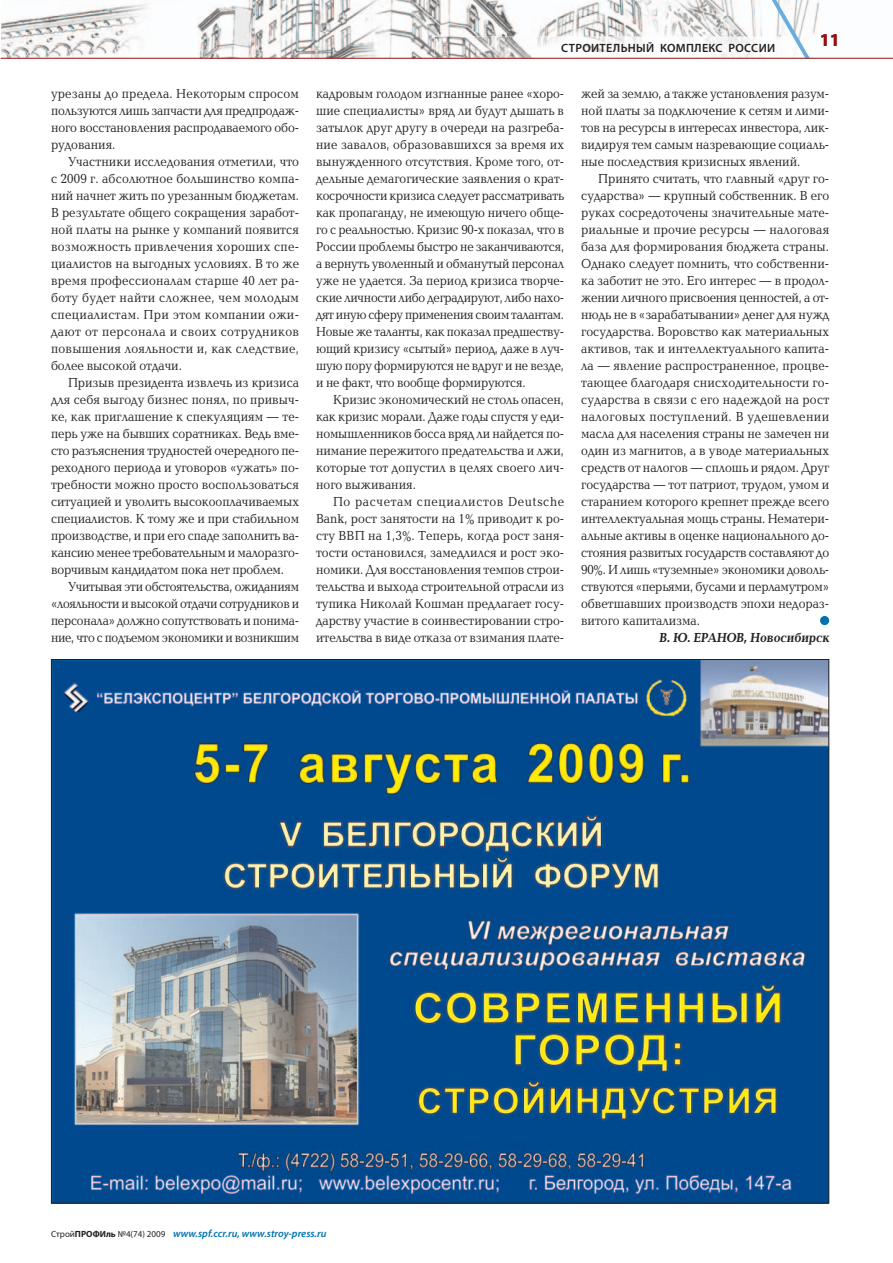
<style>
.page{position:relative;width:893px;height:1263px;background:#fff}
.page>*{position:absolute;margin:0;border:0;box-sizing:border-box;transform-origin:0 0}
.t1{font:700 18px "Myriad Pro";color:#941114}
.t2{font:13.5px/17px "Baltica C";color:#231f20;text-align:justify;scale:.9 1}
.t3{font:13.5px/17px "Baltica C";color:#231f20;text-align:justify;scale:.89 1}
.t4{font:700 13.5px "Baltica C";color:#231f20;scale:.9 1}
.t5{font:600 12px "Myriad Pro";letter-spacing:.025em;color:#231f20}
.t6{font:italic 600 10.5px "Myriad Pro";color:#0073ae}
.s1{font-weight:400;font-style:normal;font-size:9px;color:#231f20}
.s2{font-weight:700;font-style:normal;font-size:9px;color:#231f20}
</style>
<div class="page">
<img style="left:1px;top:0;width:892px;height:58px">
<img style="left:434px;top:37px;width:328px;height:21px">
<svg style="left:762px;top:0;width:48px;height:58px"></svg>
<hr style="left:1px;top:58px;width:892px;height:1px;background:#941114">
<div style="left:820px;top:616px;width:9px;height:9px;background:#0073ae;border-radius:50%"></div>
<img style="left:53px;top:661px;width:774px;height:540px">
<p class="t2" style="left:51px;top:86px;width:277px">урезаны до предела. Некоторым спросом пользуются лишь запчасти для предпродаж&shy;ного восстановления распродаваемого обо&shy;рудования.</p>
<p class="t2" style="left:51px;top:154px;width:277px;text-indent:17px">Участники исследования отметили, что с 2009 г. абсолютное большинство компа&shy;ний начнет жить по урезанным бюджетам.<br>В результате общего сокращения заработ&shy;ной платы на рынке у компаний появится возможность привлечения хороших спе&shy;циалистов на выгодных условиях. В то же время профессионалам старше 40 лет ра&shy;боту будет найти сложнее, чем молодым специалистам. При этом компании ожи&shy;дают от персонала и своих сотрудников повышения лояльности и, как следствие, более высокой отдачи.</p>
<p class="t2" style="left:51px;top:375px;width:277px;text-indent:17px">Призыв президента извлечь из кризиса для себя выгоду бизнес понял, по привыч&shy;ке, как приглашение к спекуляциям — те&shy;перь уже на бывших соратниках. Ведь вме&shy;сто разъяснения трудностей очередного пе&shy;реходного периода и уговоров «ужать» по&shy;требности можно просто воспользоваться ситуацией и уволить высокооплачиваемых специалистов. К тому же и при стабильном производстве, и при его спаде заполнить ва&shy;кансию менее требовательным и малоразго&shy;ворчивым кандидатом пока нет проблем.</p>
<p class="t3" style="left:51px;top:580px;width:280px;text-indent:17px">Учитывая эти обстоятельства, ожиданиям «лояльности и высокой отдачи сотрудников и персонала» должно сопутствовать и понима&shy;ние, что с подъемом экономики и возникшим</p>
<p class="t5" style="left:561px;top:44px;width:215px">СТРОИТЕЛЬНЫЙ КОМПЛЕКС РОССИИ</p>
<h1 class="t1" style="left:820px;top:34px;width:21px">11</h1>
<p class="t3" style="left:316px;top:86px;width:280px">кадровым голодом изгнанные ранее «хоро&shy;шие специалисты» вряд ли будут дышать в затылок друг другу в очереди на разгреба&shy;ние завалов, образовавшихся за время их вынужденного отсутствия. Кроме того, от&shy;дельные демагогические заявления о крат&shy;косрочности кризиса следует рассматривать как пропаганду, не имеющую ничего обще&shy;го с реальностью. Кризис 90-х показал, что в России проблемы быстро не заканчиваются, а вернуть уволенный и обманутый персонал уже не удается. За период кризиса творче&shy;ские личности либо деградируют, либо нахо&shy;дят иную сферу применения своим талантам.<br>Новые же таланты, как показал предшеству&shy;ющий кризису «сытый» период, даже в луч&shy;шую пору формируются не вдруг и не везде, и не факт, что вообще формируются.</p>
<p class="t2" style="left:316px;top:392px;width:277px;text-indent:17px">Кризис экономический не столь опасен, как кризис морали. Даже годы спустя у еди&shy;номышленников босса вряд ли найдется по&shy;нимание пережитого предательства и лжи, которые тот допустил в целях своего лич&shy;ного выживания.</p>
<p class="t2" style="left:316px;top:494px;width:277px;text-indent:17px">По расчетам специалистов Deutsche Bank, рост занятости на 1% приводит к ро&shy;сту ВВП на 1,3%. Теперь, когда рост заня&shy;тости остановился, замедлился и рост эко&shy;номики. Для восстановления темпов строи&shy;тельства и выхода строительной отрасли из тупика Николай Кошман предлагает госу&shy;дарству участие в соинвестировании стро&shy;ительства в виде отказа от взимания плате-</p>
<p class="t2" style="left:581px;top:86px;width:277px">жей за землю, а также установления разум&shy;ной платы за подключение к сетям и лими&shy;тов на ресурсы в интересах инвестора, лик&shy;видируя тем самым назревающие социаль&shy;ные последствия кризисных явлений.</p>
<p class="t2" style="left:581px;top:171px;width:277px;text-indent:17px">Принято считать, что главный «друг го&shy;сударства» — крупный собственник. В его руках сосредоточены значительные мате&shy;риальные и прочие ресурсы — налоговая база для формирования бюджета страны.<br>Однако следует помнить, что собственни&shy;ка заботит не это. Его интерес — в продол&shy;жении личного присвоения ценностей, а от&shy;нюдь не в «зарабатывании» денег для нужд государства. Воровство как материальных активов, так и интеллектуального капита&shy;ла — явление распространенное, процве&shy;тающее благодаря снисходительности го&shy;сударства в связи с его надеждой на рост налоговых поступлений. В удешевлении масла для населения страны не замечен ни один из магнитов, а в уводе материальных средств от налогов — сплошь и рядом. Друг государства — тот патриот, трудом, умом и старанием которого крепнет прежде всего интеллектуальная мощь страны. Нематери&shy;альные активы в оценке национального до&shy;стояния развитых государств составляют до 90%. И лишь «туземные» экономики доволь&shy;ствуются «перьями, бусами и перламутром» обветшавших производств эпохи недораз&shy;витого капитализма.</p>
<p class="t4" style="left:659px;top:633px;width:192px">В. Ю. ЕРАНОВ, Новосибирск</p>
<p class="t6" style="left:51px;top:1230px;width:277px"><span class="s1">Cтрой</span><span class="s2">ПРОФИль</span> <span class="s1">№4(74) 2009</span> www.spf.ccr.ru, www.stroy-press.ru</p>
</div>
